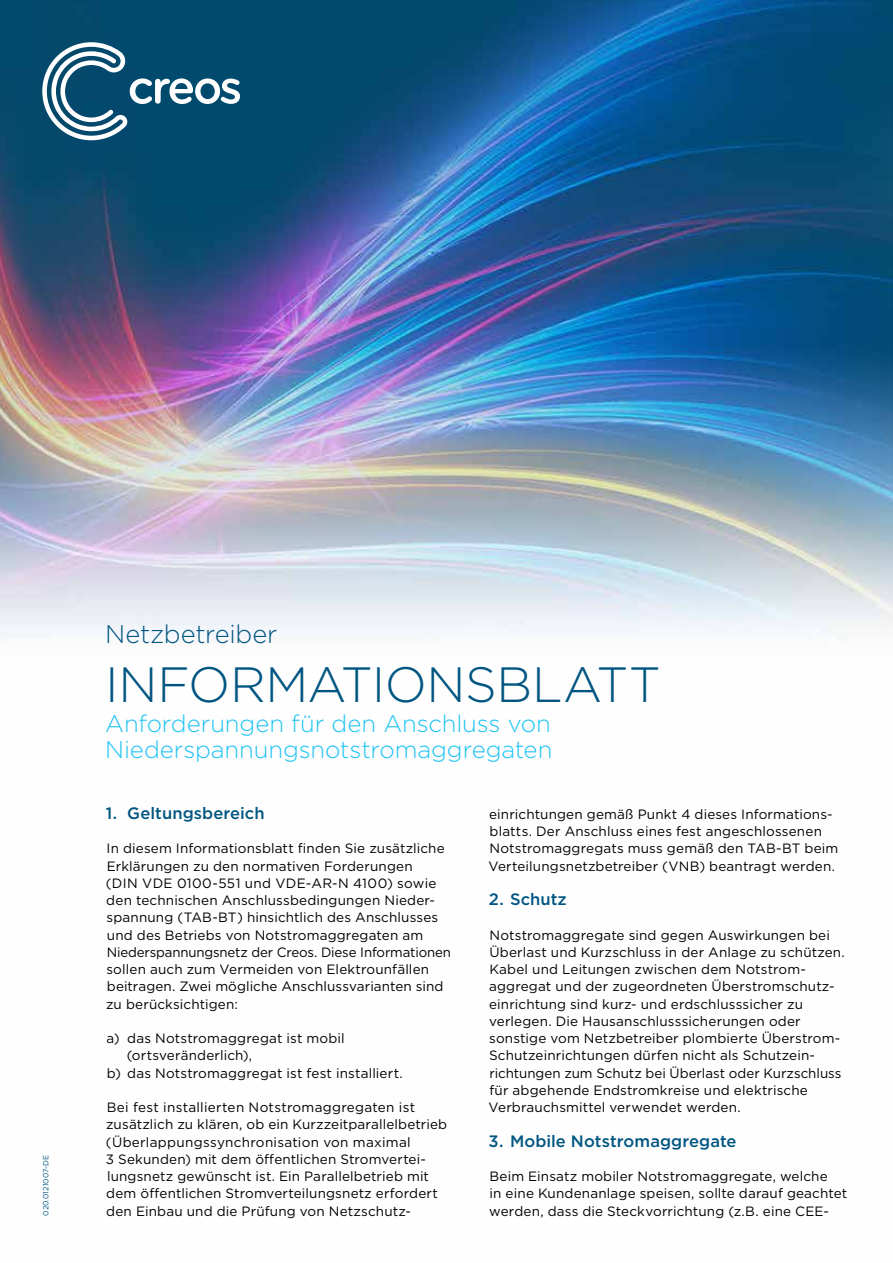
<style>
.page{position:relative;width:893px;height:1263px;background:#fff}
.page>*{position:absolute;margin:0;border:0;box-sizing:border-box;transform-origin:0 0}
.t1{font:300 49.5px "Gotham";letter-spacing:-.01em;color:#005581}
.t2{font:300 25.5px "Gotham";letter-spacing:-.005em;color:#005581}
.t3{font:300 24px/26.2px "Gotham";letter-spacing:-.005em;color:#20c4f4}
.t4{font:500 16.5px "Gotham";letter-spacing:.005em;color:#005581}
.t5{font:13.5px/17.2px "Gotham";letter-spacing:.01em;color:#000}
.t6{font:7.5px "Gotham";color:#005581}
</style>
<div class="page">
<img style="left:0;top:0;width:893px;height:638px">
<svg style="left:42px;top:42px;width:198px;height:98px"></svg>
<p class="t6" style="left:41px;top:1216px;width:62px;rotate:-90deg">020.0121007-DE</p>
<h2 class="t2" style="left:105px;top:617px;width:174px">Netzbetreiber</h2>
<h1 class="t1" style="left:105px;top:653px;width:557px">INFORMATIONSBLATT</h1>
<h3 class="t3" style="left:105px;top:710px;width:449px">Anforderungen für den Anschluss von<br>Niederspannungsnotstromaggregaten</h3>
<p class="t4" style="left:106px;top:802px;width:160px">1. Geltungsbereich</p>
<p class="t5" style="left:106px;top:840px;width:347px">In diesem Informationsblatt finden Sie zusätzliche Erklärungen zu den normativen Forderungen<br>(DIN VDE 0100-551 und VDE-AR-N 4100) sowie den technischen Anschlussbedingungen Nieder&shy;spannung (TAB-BT) hinsichtlich des Anschlusses und des Betriebs von Notstromaggregaten am Niederspannungsnetz der Creos. Diese Informationen sollen auch zum Vermeiden von Elektrounfällen beitragen. Zwei mögliche Anschlussvarianten sind zu berücksichtigen:</p>
<p class="t5" style="left:106px;top:1029px;width:240px">a) das Notstromaggregat ist mobil</p>
<p class="t5" style="left:127px;top:1047px;width:127px">(ortsveränderlich),</p>
<p class="t5" style="left:107px;top:1064px;width:297px">b) das Notstromaggregat ist fest installiert.</p>
<p class="t5" style="left:106px;top:1098px;width:343px">Bei fest installierten Notstromaggregaten ist zusätzlich zu klären, ob ein Kurzzeitparallelbetrieb (Überlappungssynchronisation von maximal<br>3 Sekunden) mit dem öffentlichen Stromvertei&shy;lungsnetz gewünscht ist. Ein Parallelbetrieb mit dem öffentlichen Stromverteilungsnetz erfordert den Einbau und die Prüfung von Netzschutz-</p>
<p class="t5" style="left:489px;top:805px;width:351px">einrichtungen gemäß Punkt 4 dieses Informations&shy;blatts. Der Anschluss eines fest angeschlossenen Notstromaggregats muss gemäß den TAB-BT beim Verteilungsnetzbetreiber (VNB) beantragt werden.</p>
<p class="t4" style="left:489px;top:888px;width:80px">2. Schutz</p>
<p class="t5" style="left:489px;top:926px;width:358px">Notstromaggregate sind gegen Auswirkungen bei Überlast und Kurzschluss in der Anlage zu schützen.<br>Kabel und Leitungen zwischen dem Notstrom&shy;aggregat und der zugeordneten Überstromschutz&shy;einrichtung sind kurz- und erdschlusssicher zu verlegen. Die Hausanschlusssicherungen oder sonstige vom Netzbetreiber plombierte Überstrom-Schutzeinrichtungen dürfen nicht als Schutzein----- richtungen zum Schutz bei Überlast oder Kurzschluss für abgehende Endstromkreise und elektrische Verbrauchsmittel verwendet werden.</p>
<p class="t4" style="left:489px;top:1130px;width:249px">3. Mobile Notstromaggregate</p>
<p class="t5" style="left:489px;top:1167px;width:360px">Beim Einsatz mobiler Notstromaggregate, welche<br>in eine Kundenanlage speisen, sollte darauf geachtet werden, dass die Steckvorrichtung (z.B. eine CEE-</p>
</div>
